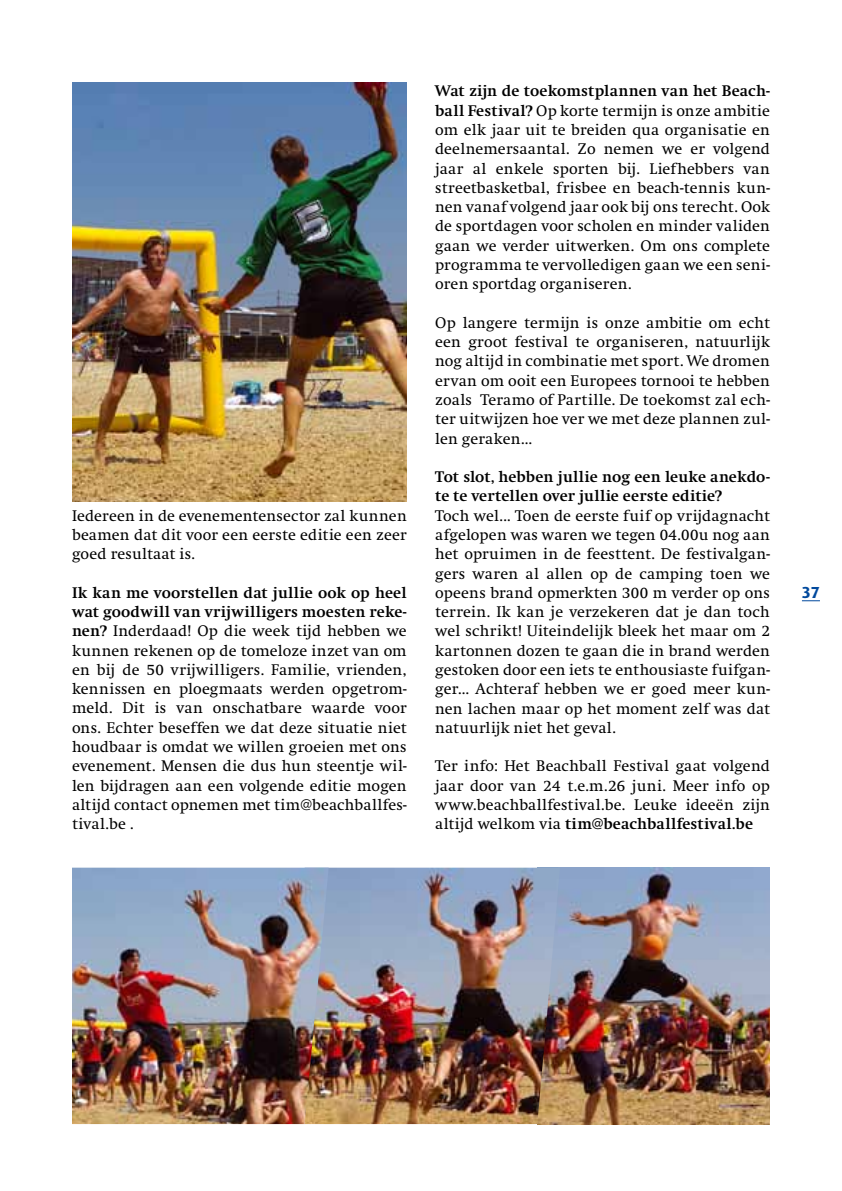
<style>
.page{position:relative;width:842px;height:1191px;background:#fff}
.page>*{position:absolute;margin:0;border:0;box-sizing:border-box;transform-origin:0 0}
.t1{font:16px/19.2px "Swift";letter-spacing:.015em;color:#000;text-align:justify}
.t2{font:700 16px/19.2px "Swift";letter-spacing:.01em;color:#000}
.t3{font:700 16px "Dax";color:#00499d}
.s1{font-weight:700}
</style>
<div class="page">
<svg style="left:802px;top:600px;width:18px;height:1px"></svg>
<img style="left:560px;top:867px;width:210px;height:257px">
<img style="left:329px;top:867px;width:231px;height:257px">
<img style="left:72px;top:867px;width:257px;height:257px">
<img style="left:72px;top:83px;width:335px;height:418px">
<p class="t1" style="left:72px;top:506px;width:336px">Iedereen in de evenementensector zal kunnen beamen dat dit voor een eerste editie een zeer goed resultaat is.</p>
<p class="t1" style="left:72px;top:583px;width:336px"><span class="s1">Ik kan me voorstellen dat jullie ook op heel wat goodwill van vrijwilligers moesten reke&shy;nen?</span> Inderdaad! Op die week tijd hebben we kunnen rekenen op de tomeloze inzet van om en bij de 50 vrijwilligers. Familie, vrienden, kennissen en ploegmaats werden opgetrom&shy;meld. Dit is van onschatbare waarde voor ons. Echter beseffen we dat deze situatie niet houdbaar is omdat we willen groeien met ons evenement. Mensen die dus hun steentje wil&shy;len bijdragen aan een volgende editie mogen altijd contact opnemen met tim@beachballfes&shy;tival.be .</p>
<p class="t1" style="left:435px;top:82px;width:336px"><span class="s1">Wat zijn de toekomstplannen van het Beach&shy;ball Festival?</span> Op korte termijn is onze ambitie om elk jaar uit te breiden qua organisatie en deelnemersaantal. Zo nemen we er volgend jaar al enkele sporten bij. Liefhebbers van streetbasketbal, frisbee en beach-tennis kun&shy;nen vanaf volgend jaar ook bij ons terecht. Ook de sportdagen voor scholen en minder validen gaan we verder uitwerken. Om ons complete programma te vervolledigen gaan we een seni&shy;oren sportdag organiseren.</p>
<p class="t1" style="left:435px;top:313px;width:336px">Op langere termijn is onze ambitie om echt een groot festival te organiseren, natuurlijk nog altijd in combinatie met sport. We dromen ervan om ooit een Europees tornooi te hebben zoals Teramo of Partille. De toekomst zal ech&shy;ter uitwijzen hoe ver we met deze plannen zul&shy;len geraken…</p>
<p class="t2" style="left:435px;top:467px;width:336px">Tot slot, hebben jullie nog een leuke anekdo&shy;te te vertellen over jullie eerste editie?</p>
<p class="t1" style="left:435px;top:506px;width:336px">Toch wel... Toen de eerste fuif op vrijdagnacht afgelopen was waren we tegen 04.00u nog aan het opruimen in de feesttent. De festivalgan&shy;gers waren al allen op de camping toen we opeens brand opmerkten 300 m verder op ons terrein. Ik kan je verzekeren dat je dan toch wel schrikt! Uiteindelijk bleek het maar om 2 kartonnen dozen te gaan die in brand werden gestoken door een iets te enthousiaste fuifgan&shy;ger… Achteraf hebben we er goed meer kun&shy;nen lachen maar op het moment zelf was dat natuurlijk niet het geval.</p>
<p class="t1" style="left:435px;top:757px;width:336px">Ter info: Het Beachball Festival gaat volgend jaar door van 24 t.e.m.26 juni. Meer info op www.beachballfestival.be. Leuke ideeën zijn altijd welkom via <span class="s1">tim@beachballfestival.be</span></p>
<p class="t3" style="left:802px;top:583px;width:20px">37</p>
</div>
